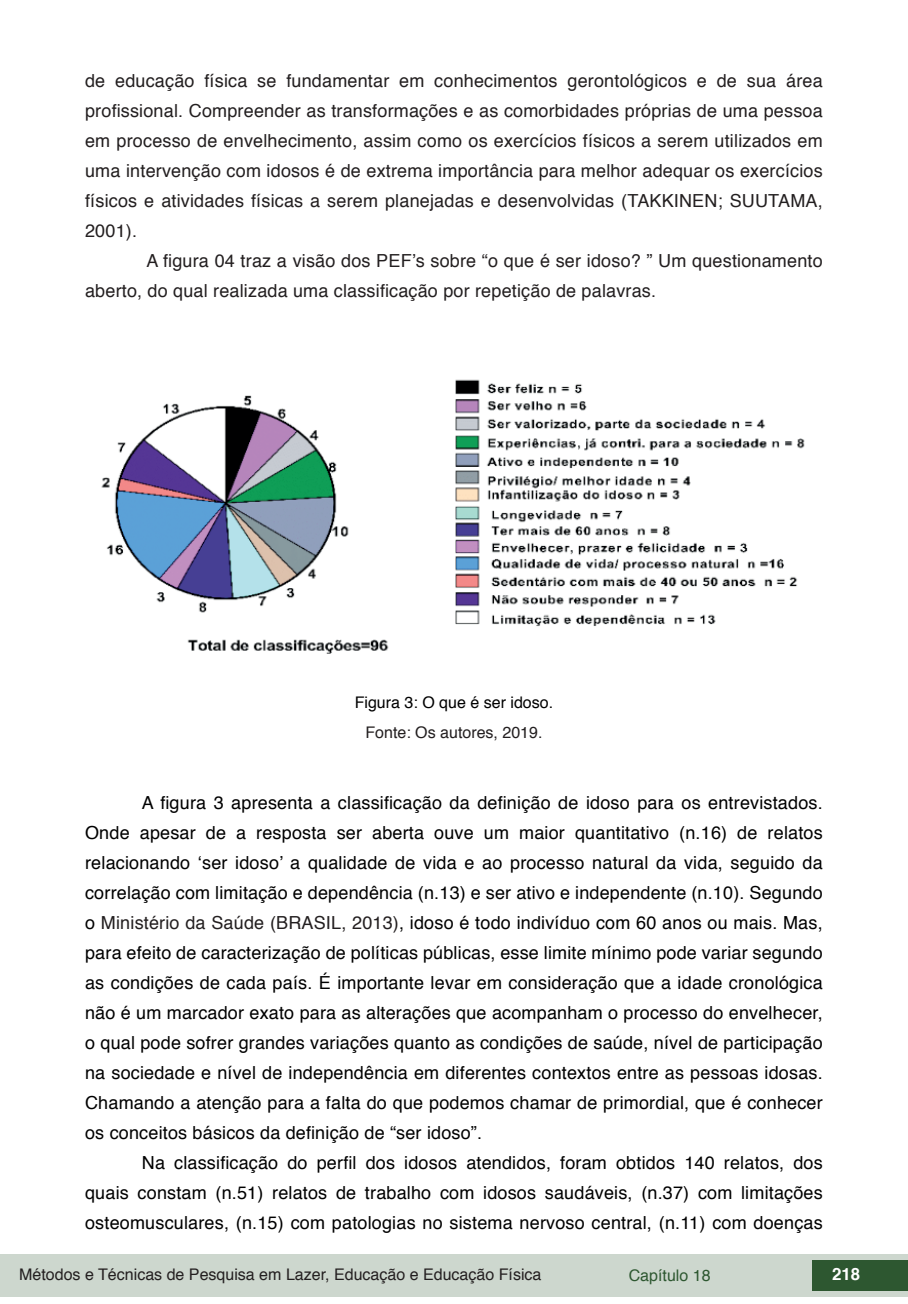
<style>
.page{position:relative;width:908px;height:1304px;background:#fff}
.page>*{position:absolute;margin:0;border:0;box-sizing:border-box;transform-origin:0 0}
.t1{font:18px/30px "Helvetica";letter-spacing:.01em;color:#000001;text-align:justify}
.t2{font:18px/30px "Helvetica";letter-spacing:.01em;color:#231f20;text-align:justify}
.t3{font:700 16.8px "Helvetica";color:#fff}
.t4{font:16px "Helvetica";color:#231f20}
.t5{font:16px "Helvetica";color:#000}
.t6{font:16px "Helvetica";color:#2d5730}
.s1{color:#231f20}
</style>
<div class="page">
<div style="left:0;top:1254px;width:906px;height:43px;background:#cdd7ce"></div>
<div style="left:812px;top:1261px;width:95px;height:30px;background:#2d5730"></div>
<img style="left:101px;top:379px;width:704px;height:275px">
<p class="t2" style="left:85px;top:66px;width:738px">de educação física se fundamentar em conhecimentos gerontológicos e de sua área profissional. Compreender as transformações e as comorbidades próprias de uma pessoa em processo de envelhecimento, assim como os exercícios físicos a serem utilizados em uma intervenção com idosos é de extrema importância para melhor adequar os exercícios físicos e atividades físicas a serem planejadas e desenvolvidas (TAKKINEN; SUUTAMA, 2001).</p>
<p class="t2" style="left:85px;top:246px;width:738px;text-indent:61px">A figura 04 traz a visão dos PEF’s sobre “o que é ser idoso? ” Um questionamento aberto, do qual realizada uma classificação por repetição de palavras.</p>
<p class="t5" style="left:354px;top:690px;width:200px">Figura 3: O que é ser idoso.</p>
<p class="t4" style="left:365px;top:720px;width:178px">Fonte: Os autores, 2019.</p>
<p class="t1" style="left:85px;top:788px;width:738px;text-indent:57px">A figura 3 apresenta a classificação da definição de idoso para os entrevistados.<br>Onde apesar de a resposta ser aberta ouve um maior quantitativo (n.16) de relatos relacionando ‘ser idoso’ a qualidade de vida e ao processo natural da vida, seguido da correlação com limitação e dependência (n.13) e ser ativo e independente (n.10). Segundo o <span class="s1">Ministério da Saúde (BRASIL, 2013)</span>, idoso é todo indivíduo com 60 anos ou mais. Mas, para efeito de caracterização de políticas públicas, esse limite mínimo pode variar segundo as condições de cada país. É importante levar em consideração que a idade cronológica não é um marcador exato para as alterações que acompanham o processo do envelhecer, o qual pode sofrer grandes variações quanto as condições de saúde, nível de participação na sociedade e nível de independência em diferentes contextos entre as pessoas idosas.<br>Chamando a atenção para a falta do que podemos chamar de primordial, que é conhecer os conceitos básicos da definição de “ser idoso”.</p>
<p class="t1" style="left:85px;top:1148px;width:738px;text-indent:57px">Na classificação do perfil dos idosos atendidos, foram obtidos 140 relatos, dos quais constam (n.51) relatos de trabalho com idosos saudáveis, (n.37) com limitações osteomusculares, (n.15) com patologias no sistema nervoso central, (n.11) com doenças</p>
<p class="t4" style="left:19px;top:1262px;width:523px">Métodos e Técnicas de Pesquisa em Lazer, Educação e Educação Física</p>
<p class="t6" style="left:628px;top:1263px;width:83px">Capítulo 18</p>
<p class="t3" style="left:831px;top:1261px;width:30px">218</p>
</div>
